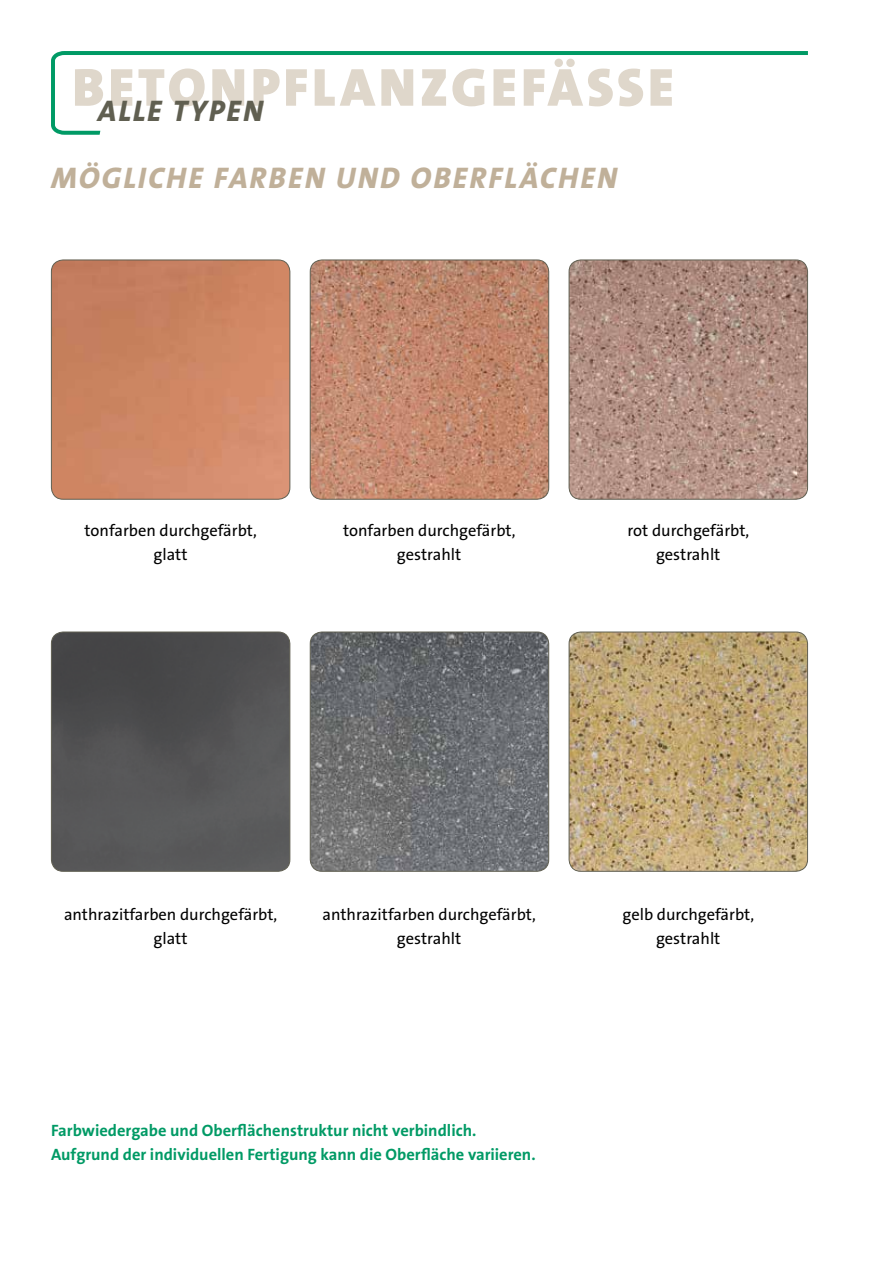
<style>
.page{position:relative;width:893px;height:1263px;background:#fff}
.page>*{position:absolute;margin:0;border:0;box-sizing:border-box;transform-origin:0 0}
.t1{font:900 54px "The Sans B9";letter-spacing:.07em;color:#dfd7cb}
.t2{font:italic 800 30px "The Sans B8";letter-spacing:.07em;color:#c0b099}
.t3{font:italic 800 30px "The Sans B8";letter-spacing:.065em;color:#605f51}
.t4{font:16.5px/24px "The Sans B5 Plain";color:#000;text-align:center}
.t5{font:700 16.5px/24px "The Sans B7";color:#009a65}
</style>
<div class="page">
<svg style="left:51px;top:51px;width:757px;height:84px"></svg>
<img style="left:51px;top:260px;width:239px;height:239px">
<div style="left:51px;top:260px;width:239px;height:240px;border:1px solid #605f51;border-radius:12px"></div>
<img style="left:51px;top:632px;width:239px;height:239px">
<div style="left:51px;top:632px;width:239px;height:240px;border:1px solid #605f51;border-radius:12px"></div>
<img style="left:310px;top:260px;width:239px;height:239px">
<div style="left:310px;top:260px;width:239px;height:240px;border:1px solid #605f51;border-radius:12px"></div>
<img style="left:310px;top:632px;width:239px;height:239px">
<div style="left:310px;top:632px;width:239px;height:240px;border:1px solid #605f51;border-radius:12px"></div>
<img style="left:569px;top:260px;width:238px;height:239px">
<div style="left:569px;top:260px;width:239px;height:240px;border:1px solid #605f51;border-radius:12px"></div>
<img style="left:569px;top:632px;width:238px;height:239px">
<div style="left:569px;top:632px;width:239px;height:240px;border:1px solid #605f51;border-radius:12px"></div>
<h1 class="t1" style="left:72px;top:58px;width:603px">BETONPFLANZGEFÄSSE</h1>
<h2 class="t3" style="left:98px;top:95px;width:167px">ALLE TYPEN</h2>
<h2 class="t2" style="left:51px;top:162px;width:568px">MÖGLICHE FARBEN UND OBERFLÄCHEN</h2>
<p class="t4" style="left:84px;top:519px;width:174px">tonfarben durchgefärbt, glatt</p>
<p class="t4" style="left:343px;top:519px;width:174px">tonfarben durchgefärbt, gestrahlt</p>
<p class="t4" style="left:627px;top:519px;width:123px">rot durchgefärbt, gestrahlt</p>
<p class="t4" style="left:64px;top:903px;width:215px">anthrazitfarben durchgefärbt, glatt</p>
<p class="t4" style="left:323px;top:903px;width:215px">anthrazitfarben durchgefärbt, gestrahlt</p>
<p class="t4" style="left:622px;top:903px;width:133px">gelb durchgefärbt, gestrahlt</p>
<p class="t5" style="left:51px;top:1119px;width:486px">Farbwiedergabe und Oberflächenstruktur nicht verbindlich.<br>Aufgrund der individuellen Fertigung kann die Oberfläche variieren.</p>
</div>
